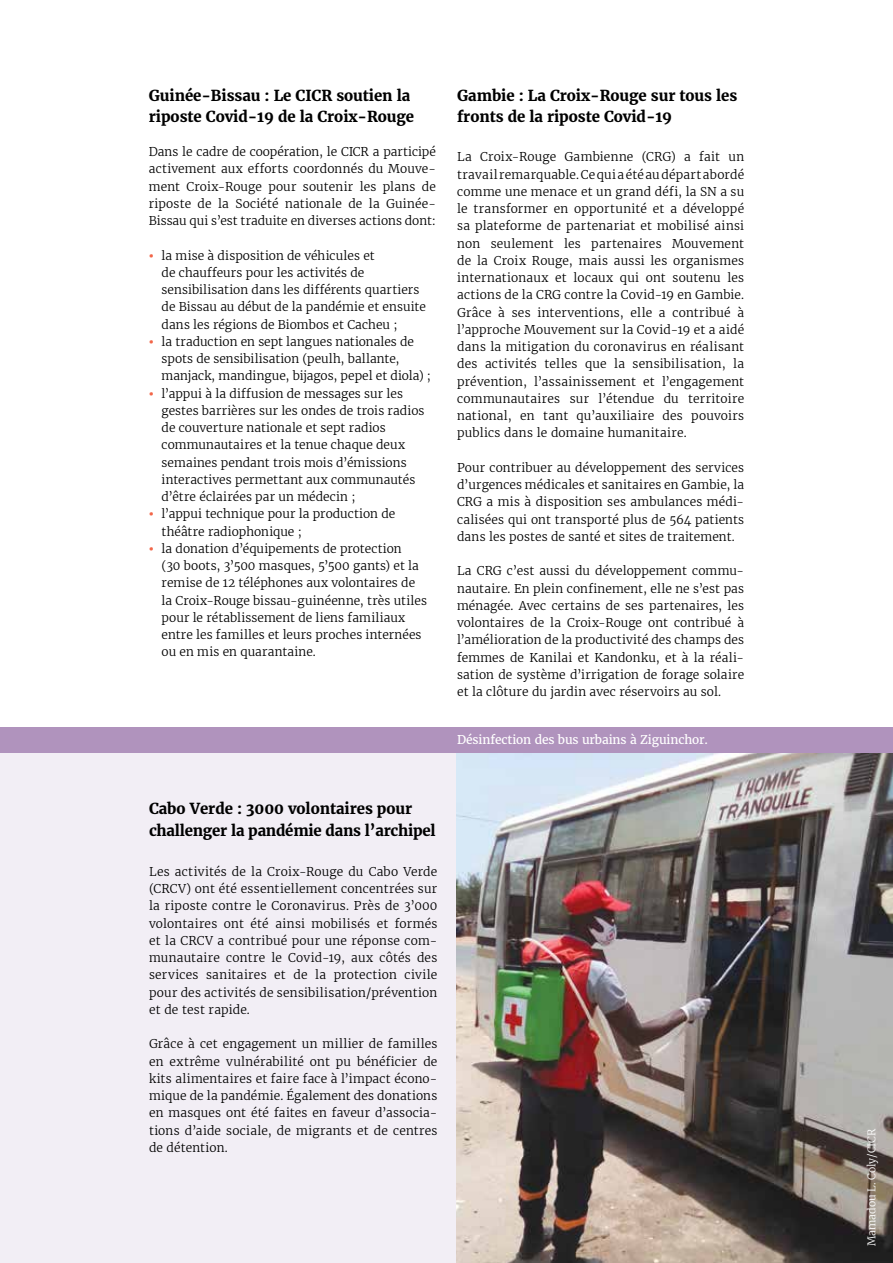
<style>
.page{position:relative;width:893px;height:1263px;background:#fff}
.page>*{position:absolute;margin:0;border:0;box-sizing:border-box;transform-origin:0 0}
.t1{font:700 15px/21px "Merriweather";letter-spacing:-.005em;color:#000}
.t2{font:300 12px/17.2px "Merriweather";letter-spacing:.005em;color:#000;text-align:justify}
.t3{font:12px "Merriweather";letter-spacing:-.01em;color:#fff}
.t4{font:300 10.5px "Merriweather";letter-spacing:-.01em;color:#fff}
.s1{font-weight:900;color:#f26649}
</style>
<div class="page">
<div style="left:0;top:753px;width:893px;height:510px;background:#f2eef5"></div>
<img style="left:456px;top:753px;width:437px;height:510px">
<div style="left:0;top:727px;width:893px;height:26px;background:#b093bd"></div>
<p class="t1" style="left:149px;top:85px;width:267px">Guinée-Bissau : Le CICR soutien la riposte Covid-19 de la Croix-Rouge</p>
<p class="t2" style="left:149px;top:143px;width:289px">Dans le cadre de coopération, le CICR a participé activement aux efforts coordonnés du Mouve&shy;ment Croix-Rouge pour soutenir les plans de riposte de la Société nationale de la Guinée-Bissau qui s’est traduite en diverses actions dont:</p>
<p class="t2" style="left:162px;top:247px;width:266px;text-align:left;text-indent:-13px"><span class="s1">•</span> la mise à disposition de véhicules et<br>de chauffeurs pour les activités de sensibilisation dans les différents quartiers de Bissau au début de la pandémie et ensuite dans les régions de Biombos et Cacheu ;</p>
<p class="t2" style="left:162px;top:333px;width:271px;text-align:left;text-indent:-13px"><span class="s1">•</span> la traduction en sept langues nationales de spots de sensibilisation (peulh, ballante, manjack, mandingue, bijagos, pepel et diola) ;</p>
<p class="t2" style="left:162px;top:385px;width:264px;text-align:left;text-indent:-13px"><span class="s1">•</span> l’appui à la diffusion de messages sur les gestes barrières sur les ondes de trois radios de couverture nationale et sept radios communautaires et la tenue chaque deux semaines pendant trois mois d’émissions interactives permettant aux communautés d’être éclairées par un médecin ;</p>
<p class="t2" style="left:162px;top:505px;width:235px;text-indent:-13px"><span class="s1">•</span> l’appui technique pour la production de théâtre radiophonique ;</p>
<p class="t2" style="left:162px;top:540px;width:267px;text-align:left;text-indent:-13px"><span class="s1">•</span> la donation d’équipements de protection<br>(30 boots, 3’500 masques, 5’500 gants) et la remise de 12 téléphones aux volontaires de la Croix-Rouge bissau-guinéenne, très utiles pour le rétablissement de liens familiaux entre les familles et leurs proches internées ou en mis en quarantaine.</p>
<p class="t1" style="left:457px;top:85px;width:282px">Gambie : La Croix-Rouge sur tous les fronts de la riposte Covid-19</p>
<p class="t2" style="left:457px;top:149px;width:289px">La Croix-Rouge Gambienne (CRG) a fait un travail remarquable. Ce qui a été au départ abordé comme une menace et un grand défi, la SN a su le transformer en opportunité et a développé sa plateforme de partenariat et mobilisé ainsi non seulement les partenaires Mouvement de la Croix Rouge, mais aussi les organismes internationaux et locaux qui ont soutenu les actions de la CRG contre la Covid-19 en Gambie.<br>Grâce à ses interventions, elle a contribué à l’approche Mouvement sur la Covid-19 et a aidé dans la mitigation du coronavirus en réalisant des activités telles que la sensibilisation, la prévention, l’assainissement et l’engagement communautaires sur l’étendue du territoire national, en tant qu’auxiliaire des pouvoirs publics dans le domaine humanitaire.</p>
<p class="t2" style="left:457px;top:459px;width:289px">Pour contribuer au développement des services d’urgences médicales et sanitaires en Gambie, la CRG a mis à disposition ses ambulances médi&shy;calisées qui ont transporté plus de 564 patients dans les postes de santé et sites de traitement.</p>
<p class="t2" style="left:457px;top:562px;width:289px">La CRG c’est aussi du développement commu&shy;nautaire. En plein confinement, elle ne s’est pas ménagée. Avec certains de ses partenaires, les volontaires de la Croix-Rouge ont contribué à l’amélioration de la productivité des champs des femmes de Kanilai et Kandonku, et à la réali&shy;sation de système d’irrigation de forage solaire et la clôture du jardin avec réservoirs au sol.</p>
<p class="t3" style="left:457px;top:731px;width:252px">Désinfection des bus urbains à Ziguinchor.</p>
<p class="t1" style="left:149px;top:797px;width:288px;line-height:22.5px">Cabo Verde : 3000 volontaires pour challenger la pandémie dans l’archipel</p>
<p class="t2" style="left:149px;top:863px;width:290px">Les activités de la Croix-Rouge du Cabo Verde (CRCV) ont été essentiellement concentrées sur la riposte contre le Coronavirus. Près de 3’000 volontaires ont été ainsi mobilisés et formés et la CRCV a contribué pour une réponse com&shy;munautaire contre le Covid-19, aux côtés des services sanitaires et de la protection civile pour des activités de sensibilisation/prévention et de test rapide.</p>
<p class="t2" style="left:149px;top:1035px;width:290px">Grâce à cet engagement un millier de familles en extrême vulnérabilité ont pu bénéficier de kits alimentaires et faire face à l’impact écono&shy;mique de la pandémie. Également des donations en masques ont été faites en faveur d’associa&shy;tions d’aide sociale, de migrants et de centres de détention.</p>
<p class="t4" style="left:865px;top:1246px;width:119px;rotate:-90deg">Mamadou L. Coly/CICR</p>
</div>
